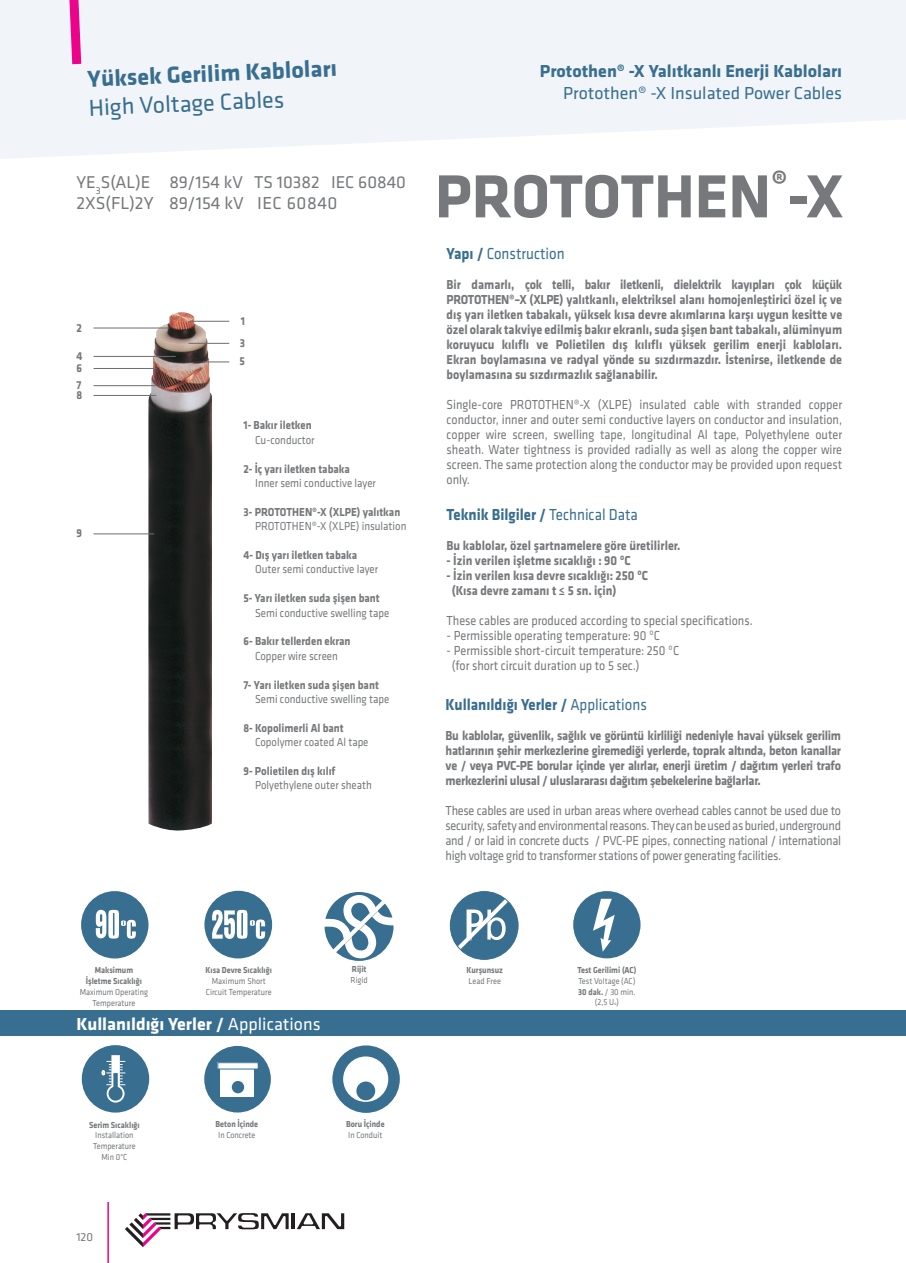
<style>
.page{position:relative;width:906px;height:1263px;background:#fff}
.page>*{position:absolute;margin:0;border:0;box-sizing:border-box;transform-origin:0 0}
.t1{font:700 63px "Klavika";letter-spacing:-.005em;color:#76787b}
.t2{font:700 24px "Klavika";color:#386e8f}
.t3{font:24px "Klavika";color:#386e8f}
.t4{font:700 18px "Klavika";color:#386e8f}
.t5{font:18px "Klavika";color:#386e8f}
.t6{font:700 18px "Klavika";color:#fff}
.t7{font:18px "Klavika";color:#76787b}
.t8{font:17.7px "Klavika";color:#76787b}
.t9{font:700 16.5px "Klavika";color:#386e8f;scale:.9 1}
.t10{font:16.5px "Klavika";color:#386e8f;scale:.9 1}
.t11{font:700 13.5px/15px "Klavika";color:#76787b;text-align:justify;scale:.9 1}
.t12{font:13.5px/15px "Klavika";color:#76787b;text-align:justify;scale:.9 1}
.t13{font:700 12px "Klavika";color:#76787b;scale:.9 1}
.t14{font:12px "Klavika";color:#76787b;scale:.9 1}
.t15{font:12px "Klavika";color:#76787b}
.t16{font:9px/10.8px "Klavika";color:#76787b;text-align:center;scale:.9 1}
.t17{font:700 9px "Klavika";color:#76787b;scale:.9 1}
.s1{font-weight:700}
.s2{font-weight:400}
.s3{font-size:4.5px}
</style>
<div class="page">
<svg style="left:0;top:0;width:906px;height:159px;fill:#f1f4f8"></svg>
<svg style="left:64px;top:0;width:22px;height:73px"></svg>
<img style="left:148px;top:312px;width:64px;height:519px">
<hr style="left:94px;top:328px;width:75px;height:1px;background:#6c6d70">
<hr style="left:188px;top:321px;width:41px;height:1px;background:#6c6d70">
<hr style="left:188px;top:343px;width:41px;height:1px;background:#6c6d70">
<svg style="left:202px;top:362px;width:27px;height:1px"></svg>
<hr style="left:94px;top:356px;width:82px;height:1px;background:#6c6d70">
<hr style="left:94px;top:534px;width:60px;height:1px;background:#6c6d70">
<hr style="left:94px;top:395px;width:62px;height:1px;background:#6c6d70">
<hr style="left:94px;top:385px;width:62px;height:1px;background:#6c6d70">
<hr style="left:94px;top:368px;width:62px;height:1px;background:#6c6d70">
<div style="left:0;top:1011px;width:906px;height:25px;background:#386e8f"></div>
<svg style="left:449px;top:891px;width:70px;height:69px"></svg>
<svg style="left:573px;top:891px;width:68px;height:68px"></svg>
<svg style="left:81px;top:891px;width:68px;height:68px"></svg>
<svg style="left:204px;top:890px;width:69px;height:69px"></svg>
<svg style="left:81px;top:1045px;width:69px;height:68px"></svg>
<svg style="left:204px;top:1045px;width:67px;height:68px"></svg>
<div style="left:221px;top:1066px;width:33px;height:31px;background:#fff"></div>
<div style="left:232px;top:1081px;width:12px;height:12px;background:#386e8f;border-radius:50%"></div>
<div style="left:218px;top:1063px;width:40px;height:6px;background:#fff"></div>
<div style="left:217px;top:1062px;width:41px;height:7px;border:1px solid #386e8f"></div>
<svg style="left:332px;top:1045px;width:68px;height:68px"></svg>
<div style="left:343px;top:1056px;width:45px;height:46px;background:#fff;border-radius:50%"></div>
<div style="left:356px;top:1081px;width:19px;height:19px;background:#386e8f;border-radius:50%"></div>
<svg style="left:324px;top:892px;width:70px;height:69px"></svg>
<hr style="left:107px;top:1202px;width:2px;height:61px;background:#ed028c">
<hr style="left:292px;top:1213px;width:3px;height:16px;background:#231f20">
<svg style="left:297px;top:1213px;width:47px;height:16px"></svg>
<svg style="left:125px;top:1213px;width:164px;height:34px"></svg>
<p class="t2" style="left:87px;top:65px;width:251px;rotate:-2deg">Yüksek Gerilim Kabloları</p>
<p class="t3" style="left:88px;top:94px;width:197px;rotate:-2deg">High Voltage Cables</p>
<p class="t8" style="left:77px;top:172px;width:331px">YE<sub>3</sub>S(AL)E 89/154 kV TS 10382 IEC 60840</p>
<p class="t7" style="left:77px;top:194px;width:262px">2XS(FL)2Y 89/154 kV IEC 60840</p>
<p class="t13" style="left:77px;top:321px;width:8px">2</p>
<p class="t13" style="left:77px;top:349px;width:8px">4</p>
<p class="t13" style="left:77px;top:388px;width:8px">8</p>
<p class="t13" style="left:77px;top:361px;width:8px">6</p>
<p class="t13" style="left:77px;top:379px;width:7px">7</p>
<p class="t13" style="left:77px;top:527px;width:8px">9</p>
<p class="t13" style="left:241px;top:314px;width:6px">1</p>
<p class="t13" style="left:240px;top:336px;width:7px">3</p>
<p class="t13" style="left:240px;top:355px;width:7px">5</p>
<p class="t13" style="left:243px;top:419px;width:77px">1- Bakır iletken</p>
<p class="t14" style="left:255px;top:433px;width:68px">Cu-conductor</p>
<p class="t13" style="left:243px;top:462px;width:120px">2- İç yarı iletken tabaka</p>
<p class="t14" style="left:255px;top:476px;width:136px">Inner semi conductive layer</p>
<p class="t13" style="left:243px;top:505px;width:176px">3- PROTOTHEN®-X (XLPE) yalıtkan</p>
<p class="t14" style="left:255px;top:520px;width:170px">PROTOTHEN®-X (XLPE) insulation</p>
<p class="t13" style="left:243px;top:548px;width:128px">4- Dış yarı iletken tabaka</p>
<p class="t14" style="left:255px;top:563px;width:138px">Outer semi conductive layer</p>
<p class="t13" style="left:243px;top:592px;width:153px">5- Yarı iletken suda şişen bant</p>
<p class="t14" style="left:255px;top:606px;width:151px">Semi conductive swelling tape</p>
<p class="t13" style="left:243px;top:635px;width:120px">6- Bakır tellerden ekran</p>
<p class="t14" style="left:255px;top:649px;width:93px">Copper wire screen</p>
<p class="t13" style="left:243px;top:678px;width:152px">7- Yarı iletken suda şişen bant</p>
<p class="t14" style="left:255px;top:692px;width:151px">Semi conductive swelling tape</p>
<p class="t13" style="left:243px;top:721px;width:113px">8- Kopolimerli Al bant</p>
<p class="t14" style="left:255px;top:736px;width:127px">Copolymer coated Al tape</p>
<p class="t13" style="left:243px;top:764px;width:104px">9- Polietilen dış kılıf</p>
<p class="t14" style="left:255px;top:779px;width:131px">Polyethylene outer sheath</p>
<p class="t4" style="left:540px;top:62px;width:304px">Protothen® -X Yalıtkanlı Enerji Kabloları</p>
<p class="t5" style="left:563px;top:83px;width:280px">Protothen® -X Insulated Power Cables</p>
<p class="t1" style="left:435px;top:162px;width:410px">PROTOTHEN<sup>®</sup>-X</p>
<p class="t10" style="left:446px;top:244px;width:133px"><span class="s1">Yapı /</span> Construction</p>
<p class="t11" style="left:446px;top:277px;width:441px">Bir damarlı, çok telli, bakır iletkenli, dielektrik kayıpları çok küçük PROTOTHEN®–X (XLPE) yalıtkanlı, elektriksel alanı homojenleştirici özel iç ve dış yarı iletken tabakalı, yüksek kısa devre akımlarına karşı uygun kesitte ve özel olarak takviye edilmiş bakır ekranlı, suda şişen bant tabakalı, alüminyum koruyucu kılıflı ve Polietilen dış kılıflı yüksek gerilim enerji kabloları.<br>Ekran boylamasına ve radyal yönde su sızdırmazdır. İstenirse, iletkende de boylamasına su sızdırmazlık sağlanabilir.</p>
<p class="t12" style="left:446px;top:397px;width:441px">Single-core PROTOTHEN®-X (XLPE) insulated cable with stranded copper conductor, inner and outer semi conductive layers on conductor and insulation, copper wire screen, swelling tape, longitudinal Al tape, Polyethylene outer sheath. Water tightness is provided radially as well as along the copper wire screen. The same protection along the conductor may be provided upon request only.</p>
<p class="t9" style="left:446px;top:506px;width:214px">Teknik Bilgiler / <span class="s2">Technical Data</span></p>
<p class="t11" style="left:446px;top:539px;width:261px">Bu kablolar, özel şartnamelere göre üretilirler.</p>
<p class="t11" style="left:446px;top:554px;width:206px">- İzin verilen işletme sıcaklığı : 90 ºC</p>
<p class="t11" style="left:446px;top:569px;width:225px">- İzin verilen kısa devre sıcaklığı: 250 ºC</p>
<p class="t11" style="left:452px;top:584px;width:185px">(Kısa devre zamanı t ≤ 5 sn. için)</p>
<p class="t12" style="left:446px;top:614px;width:342px">These cables are produced according to special specifications.</p>
<p class="t12" style="left:446px;top:629px;width:239px">- Permissible operating temperature: 90 ºC</p>
<p class="t12" style="left:446px;top:644px;width:260px">- Permissible short-circuit temperature: 250 ºC</p>
<p class="t12" style="left:452px;top:659px;width:210px">(for short circuit duration up to 5 sec.)</p>
<p class="t9" style="left:445px;top:695px;width:225px">Kullanıldığı Yerler / <span class="s2">Applications</span></p>
<p class="t11" style="left:445px;top:728px;width:441px">Bu kablolar, güvenlik, sağlık ve görüntü kirliliği nedeniyle havai yüksek gerilim hatlarının şehir merkezlerine giremediği yerlerde, toprak altında, beton kanallar ve / veya PVC-PE borular içinde yer alırlar, enerji üretim / dağıtım yerleri trafo merkezlerini ulusal / uluslararası dağıtım şebekelerine bağlarlar.</p>
<p class="t12" style="left:445px;top:803px;width:441px">These cables are used in urban areas where overhead cables cannot be used due to security, safety and environmental reasons. They can be used as buried, underground and / or laid in concrete ducts / PVC-PE pipes, connecting national / international high voltage grid to transformer stations of power generating facilities.</p>
<p class="t17" style="left:95px;top:965px;width:44px">Maksimum</p>
<p class="t17" style="left:86px;top:976px;width:64px">İşletme Sıcaklığı</p>
<p class="t16" style="left:80px;top:986px;width:78px">Maximum Operating<br>Temperature</p>
<p class="t17" style="left:205px;top:965px;width:75px">Kısa Devre Sıcaklığı</p>
<p class="t16" style="left:212px;top:976px;width:61px">Maximum Short</p>
<p class="t16" style="left:206px;top:986px;width:74px">Circuit Temperature</p>
<p class="t6" style="left:77px;top:1014px;width:245px">Kullanıldığı Yerler / <span class="s2">Applications</span></p>
<p class="t17" style="left:352px;top:964px;width:18px">Rijit</p>
<p class="t16" style="left:350px;top:975px;width:21px">Rigid</p>
<p class="t17" style="left:89px;top:1120px;width:58px">Serim Sıcaklığı</p>
<p class="t16" style="left:95px;top:1130px;width:44px">Installation</p>
<p class="t16" style="left:93px;top:1141px;width:49px">Temperature</p>
<p class="t16" style="left:101px;top:1152px;width:30px">Min 0°C</p>
<p class="t15" style="left:76px;top:1230px;width:18px">120</p>
<p class="t17" style="left:216px;top:1119px;width:49px">Beton İçinde</p>
<p class="t16" style="left:218px;top:1130px;width:43px">In Concrete</p>
<p class="t17" style="left:346px;top:1119px;width:44px">Boru İçinde</p>
<p class="t16" style="left:348px;top:1130px;width:39px">In Conduit</p>
<p class="t17" style="left:466px;top:965px;width:42px">Kurşunsuz</p>
<p class="t16" style="left:468px;top:975px;width:37px">Lead Free</p>
<p class="t17" style="left:577px;top:965px;width:67px">Test Gerilimi (AC)</p>
<p class="t16" style="left:578px;top:975px;width:65px">Test Voltage (AC)</p>
<p class="t16" style="left:578px;top:986px;width:65px"><span class="s1">30 dak.</span> / 30 min.</p>
<p class="t16" style="left:595px;top:997px;width:28px">(2,5 U<span class="s3">o</span>)</p>
</div>
